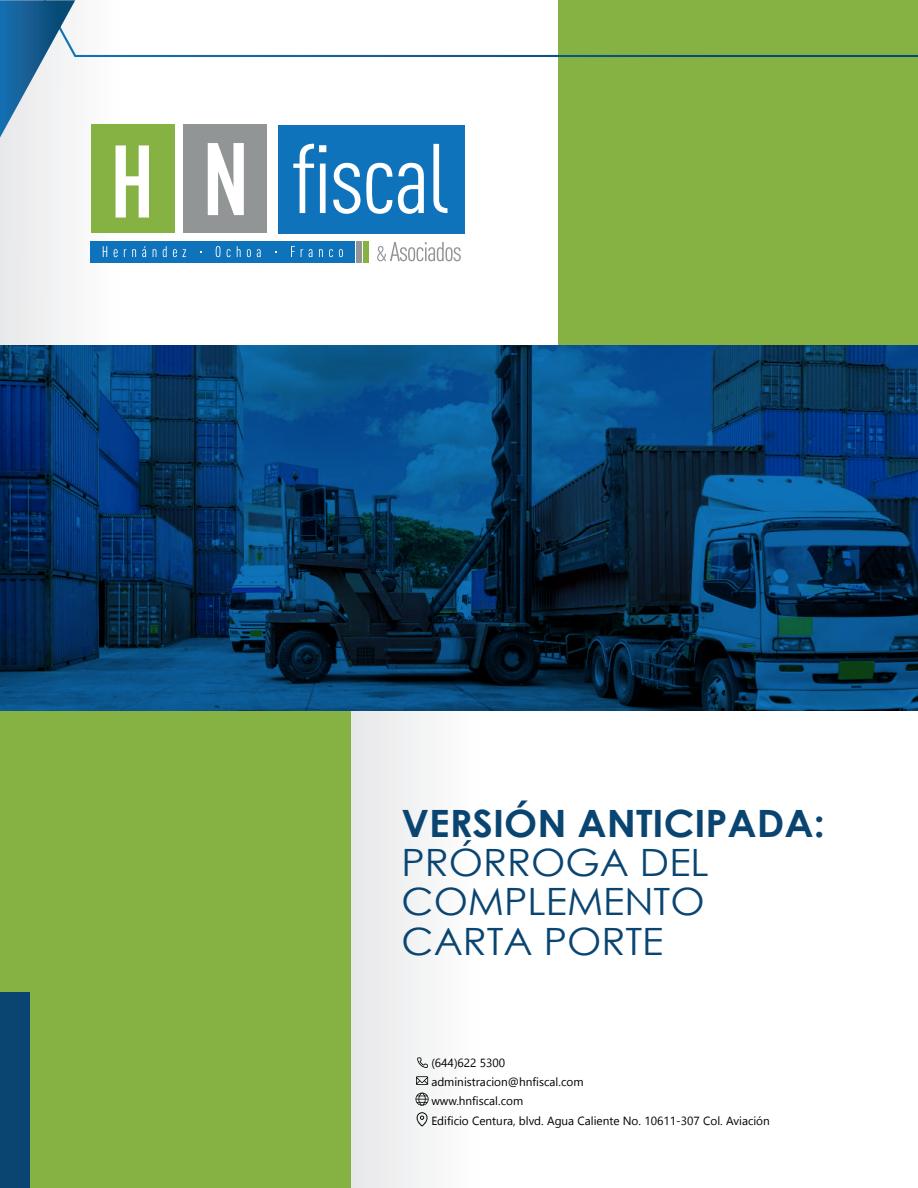
<style>
.page{position:relative;width:918px;height:1188px;background:#fff}
.page>*{position:absolute;margin:0;border:0;box-sizing:border-box;transform-origin:0 0}
.t1{font:37.65px/39.2px "Century Gothic";color:#0a4572;text-align:justify;scale:1.05 1}
.t2{font:700 37.65px "Century Gothic";color:#0a4572;scale:1.05 1}
.t3{font:11.85px/19.4px "Segoe UI Historic";color:#000001}
</style>
<div class="page">
<svg style="left:0;top:345px;width:918px;height:366px;background:#063863"></svg>
<div style="left:0;top:0;width:558px;height:345px;background:linear-gradient(to right,#f3f4f5,#fff)"></div>
<div style="left:558px;top:0;width:360px;height:345px;background:#86b244"></div>
<svg style="left:75px;top:0;width:843px;height:57px"></svg>
<svg style="left:0;top:0;width:75px;height:138px"></svg>
<div style="left:91px;top:125px;width:84px;height:108px;background:#86b244"></div>
<div style="left:91px;top:241px;width:264px;height:21px;background:#0f73bb"></div>
<div style="left:356px;top:241px;width:6px;height:21px;background:#929596"></div>
<div style="left:363px;top:241px;width:5px;height:21px;background:#86b244"></div>
<div style="left:183px;top:125px;width:84px;height:108px;background:#929596"></div>
<div style="left:278px;top:125px;width:186px;height:108px;background:#0f73bb"></div>
<svg style="left:293px;top:144px;width:33px;height:69px"></svg>
<svg style="left:333px;top:163px;width:59px;height:51px"></svg>
<svg style="left:398px;top:163px;width:26px;height:51px"></svg>
<svg style="left:433px;top:144px;width:14px;height:69px"></svg>
<svg style="left:116px;top:145px;width:33px;height:73px"></svg>
<svg style="left:208px;top:143px;width:36px;height:72px"></svg>
<svg style="left:377px;top:242px;width:84px;height:19px"></svg>
<svg style="left:103px;top:246px;width:4px;height:11px"></svg>
<svg style="left:114px;top:249px;width:4px;height:8px"></svg>
<svg style="left:132px;top:249px;width:4px;height:8px"></svg>
<svg style="left:142px;top:246px;width:4px;height:11px"></svg>
<svg style="left:153px;top:249px;width:3px;height:8px"></svg>
<svg style="left:163px;top:246px;width:4px;height:11px"></svg>
<svg style="left:173px;top:249px;width:4px;height:8px"></svg>
<svg style="left:183px;top:249px;width:3px;height:8px"></svg>
<svg style="left:216px;top:246px;width:4px;height:11px"></svg>
<svg style="left:227px;top:249px;width:4px;height:8px"></svg>
<svg style="left:237px;top:246px;width:4px;height:11px"></svg>
<svg style="left:247px;top:249px;width:4px;height:8px"></svg>
<svg style="left:257px;top:249px;width:4px;height:8px"></svg>
<svg style="left:291px;top:246px;width:4px;height:11px"></svg>
<svg style="left:309px;top:249px;width:3px;height:8px"></svg>
<svg style="left:319px;top:249px;width:4px;height:8px"></svg>
<svg style="left:329px;top:249px;width:4px;height:8px"></svg>
<svg style="left:339px;top:249px;width:4px;height:8px"></svg>
<div style="left:0;top:711px;width:352px;height:477px;background:#86b244"></div>
<div style="left:352px;top:711px;width:566px;height:477px;background:linear-gradient(to right,#f5f5f6,#fff)"></div>
<div style="left:0;top:993px;width:29px;height:195px;background:#0a4572"></div>
<svg style="left:416px;top:1076px;width:12px;height:9px"></svg>
<svg style="left:416px;top:1093px;width:13px;height:13px"></svg>
<svg style="left:417px;top:1057px;width:11px;height:11px"></svg>
<svg style="left:417px;top:1112px;width:11px;height:14px"></svg>
<h1 class="t2" style="left:402px;top:795px;width:405px">VERSIÓN ANTICIPADA:</h1>
<h1 class="t1" style="left:402px;top:842px;width:294px">PRÓRROGA DEL COMPLEMENTO CARTA PORTE</h1>
<p class="t3" style="left:431px;top:1053px;width:340px">(644)622 5300<br>administracion@hnfiscal.com<br>www.hnfiscal.com<br>Edificio Centura, blvd. Agua Caliente No. 10611-307 Col. Aviación</p>
</div>
